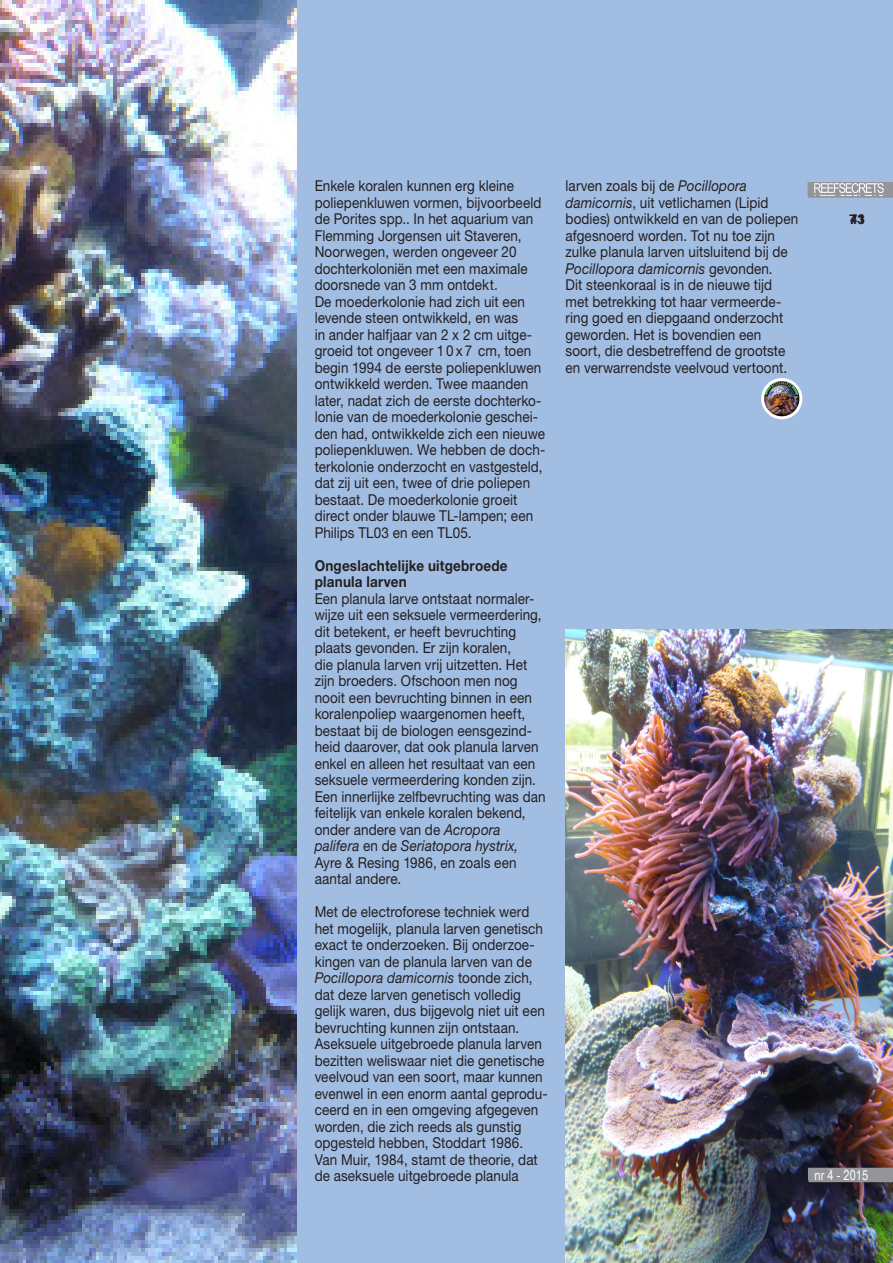
<style>
.page{position:relative;width:893px;height:1263px;background:#fff}
.page>*{position:absolute;margin:0;border:0;box-sizing:border-box;transform-origin:0 0}
.Platte_tekst{font:15px/16.5px "Helvetica Neue LT Std";letter-spacing:.005em;color:#231f20;scale:.9 1}
.Platte_tekst-2{font:700 15px/16.5px "Helvetica Neue LT Std";letter-spacing:.015em;color:#231f20;scale:.9 1}
.t1{font:13.5px "Arial Narrow";color:#fff}
.Platte_tekst__intro{font:700 13.5px "Helvetica";color:#231f20;scale:1.1 1}
.s1{font-style:italic}
</style>
<div class="page">
<img style="left:0;top:0;width:298px;height:1263px">
<div style="left:298px;top:0;width:595px;height:1263px;background:#a2bde2"></div>
<img style="left:566px;top:629px;width:327px;height:634px">
<img style="left:763px;top:379px;width:38px;height:39px;border-radius:19px">
<div style="left:761px;top:378px;width:41px;height:41px;border:3px solid #fff;border-radius:50%"></div>
<div style="left:808px;top:1168px;width:85px;height:12px;background:#939598"></div>
<div style="left:808px;top:185px;width:85px;height:13px;background:#939598"></div>
<div style="left:808px;top:182px;width:85px;height:13px;background:#939598"></div>
<svg style="left:814px;top:183px;width:70px;height:13px"></svg>
<div style="left:809px;top:1169px;width:84px;height:13px;background:#939598"></div>
<p class="Platte_tekst" style="left:315px;top:178px;width:253px">Enkele koralen kunnen erg kleine poliepenkluwen vormen, bijvoorbeeld de Porites spp.. In het aquarium van Flemming Jorgensen uit Staveren, Noorwegen, werden ongeveer 20 dochterkoloniën met een maximale doorsnede van 3 mm ontdekt.</p>
<p class="Platte_tekst" style="left:315px;top:293px;width:258px">De moederkolonie had zich uit een levende steen ontwikkeld, en was<br>in ander halfjaar van 2 x 2 cm uitge&shy;groeid tot ongeveer 10 x7 cm, toen begin 1994 de eerste poliepenkluwen ontwikkeld werden. Twee maanden later, nadat zich de eerste dochterko&shy;lonie van de moederkolonie geschei&shy;den had, ontwikkelde zich een nieuwe poliepenkluwen. We hebben de doch&shy;terkolonie onderzocht en vastgesteld, dat zij uit een, twee of drie poliepen bestaat. De moederkolonie groeit direct onder blauwe TL-lampen; een Philips TL03 en een TL05.</p>
<p class="Platte_tekst-2" style="left:315px;top:557px;width:216px">Ongeslachtelijke uitgebroede planula larven</p>
<p class="Platte_tekst" style="left:315px;top:590px;width:258px">Een planula larve ontstaat normaler&shy;wijze uit een seksuele vermeerdering, dit betekent, er heeft bevruchting plaats gevonden. Er zijn koralen,<br>die planula larven vrij uitzetten. Het zijn broeders. Ofschoon men nog nooit een bevruchting binnen in een koralenpoliep waargenomen heeft, bestaat bij de biologen eensgezind&shy;heid daarover, dat ook planula larven enkel en alleen het resultaat van een seksuele vermeerdering konden zijn.<br>Een innerlijke zelfbevruchting was dan feitelijk van enkele koralen bekend, onder andere van de <span class="s1">Acropora palifera</span> en de <span class="s1">Seriatopora hystrix, </span>Ayre &amp; Resing 1986, en zoals een aantal andere.</p>
<p class="Platte_tekst" style="left:315px;top:904px;width:261px">Met de electroforese techniek werd het mogelijk, planula larven genetisch exact te onderzoeken. Bij onderzoe&shy;kingen van de planula larven van de <span class="s1">Pocillopora damicornis</span> toonde zich, dat deze larven genetisch volledig gelijk waren, dus bijgevolg niet uit een bevruchting kunnen zijn ontstaan.<br>Aseksuele uitgebroede planula larven bezitten weliswaar niet die genetische veelvoud van een soort, maar kunnen evenwel in een enorm aantal geprodu&shy;ceerd en in een omgeving afgegeven worden, die zich reeds als gunstig opgesteld hebben, Stoddart 1986.</p>
<p class="Platte_tekst" style="left:315px;top:1151px;width:249px">Van Muir, 1984, stamt de theorie, dat de aseksuele uitgebroede planula</p>
<p class="Platte_tekst" style="left:566px;top:178px;width:260px">larven zoals bij de <span class="s1">Pocillopora damicornis</span>, uit vetlichamen (Lipid bodies) ontwikkeld en van de poliepen afgesnoerd worden. Tot nu toe zijn zulke planula larven uitsluitend bij de <span class="s1">Pocillopora damicornis</span> gevonden.<br>Dit steenkoraal is in de nieuwe tijd met betrekking tot haar vermeerde&shy;ring goed en diepgaand onderzocht geworden. Het is bovendien een soort, die desbetreffend de grootste en verwarrendste veelvoud vertoont.</p>
<p class="Platte_tekst__intro" style="left:849px;top:211px;width:17px">7143</p>
<p class="t1" style="left:827px;top:1165px;width:8px">3</p>
<p class="t1" style="left:815px;top:1165px;width:55px">nr 4 - 2015</p>
</div>
